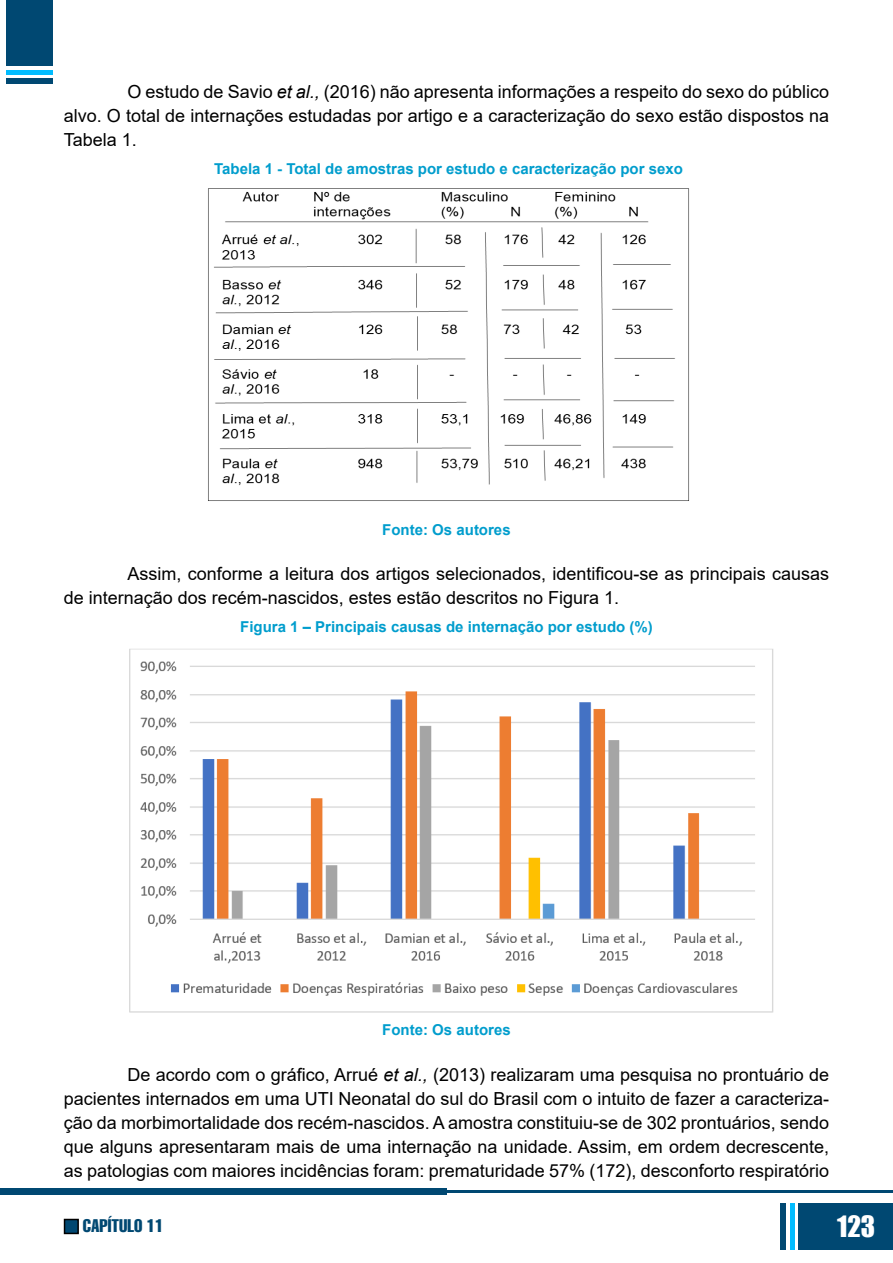
<style>
.page{position:relative;width:893px;height:1263px;background:#fff}
.page>*{position:absolute;margin:0;border:0;box-sizing:border-box;transform-origin:0 0}
.t1{font:27px "Impact";color:#fff}
.t2{font:18px/24px "Arial";color:#000;text-align:justify}
.t3{font:extra-condensed 18px "Helvetica";color:#004872}
.t4{font:700 15px "Arial";color:#009dcd}
.s1{font-style:italic}
</style>
<div class="page">
<div style="left:798px;top:1203px;width:95px;height:47px;background:#004872"></div>
<hr style="left:790px;top:1203px;width:4px;height:47px;background:#00bcff">
<div style="left:780px;top:1203px;width:6px;height:47px;background:#004872"></div>
<div style="left:0;top:1188px;width:446px;height:7px;background:#004872"></div>
<hr style="left:446px;top:1191px;width:447px;height:2px;background:#004872">
<div style="left:6px;top:0;width:47px;height:66px;background:#004872"></div>
<div style="left:6px;top:70px;width:47px;height:5px;background:#00bcff"></div>
<div style="left:6px;top:78px;width:47px;height:6px;background:#004872"></div>
<div style="left:65px;top:1219px;width:13px;height:14px;background:#004872"></div>
<div style="left:64px;top:1219px;width:15px;height:15px;border:2px solid #000"></div>
<img style="left:208px;top:188px;width:481px;height:313px">
<img style="left:129px;top:649px;width:645px;height:364px">
<p class="t2" style="left:64px;top:80px;width:767px;text-indent:64px">O estudo de Savio <span class="s1">et al.,</span> (2016) não apresenta informações a respeito do sexo do público alvo. O total de internações estudadas por artigo e a caracterização do sexo estão dispostos na Tabela 1.</p>
<p class="t4" style="left:214px;top:158px;width:470px">Tabela 1 - Total de amostras por estudo e caracterização por sexo</p>
<p class="t4" style="left:382px;top:519px;width:130px">Fonte: Os autores</p>
<p class="t2" style="left:64px;top:561px;width:767px;text-indent:64px">Assim, conforme a leitura dos artigos selecionados, identificou-se as principais causas de internação dos recém-nascidos, estes estão descritos no Figura 1.</p>
<p class="t4" style="left:240px;top:616px;width:414px">Figura 1 – Principais causas de internação por estudo (%)</p>
<p class="t4" style="left:382px;top:1019px;width:130px">Fonte: Os autores</p>
<p class="t2" style="left:64px;top:1062px;width:767px;text-indent:64px">De acordo com o gráfico, Arrué <span class="s1">et al.,</span> (2013) realizaram uma pesquisa no prontuário de pacientes internados em uma UTI Neonatal do sul do Brasil com o intuito de fazer a caracteriza&shy;ção da morbimortalidade dos recém-nascidos. A amostra constituiu-se de 302 prontuários, sendo que alguns apresentaram mais de uma internação na unidade. Assim, em ordem decrescente, as patologias com maiores incidências foram: prematuridade 57% (172), desconforto respiratório</p>
<p class="t3" style="left:83px;top:1214px;width:82px">CAPÍTULO 11</p>
<h1 class="t1" style="left:837px;top:1206px;width:40px">123</h1>
</div>
